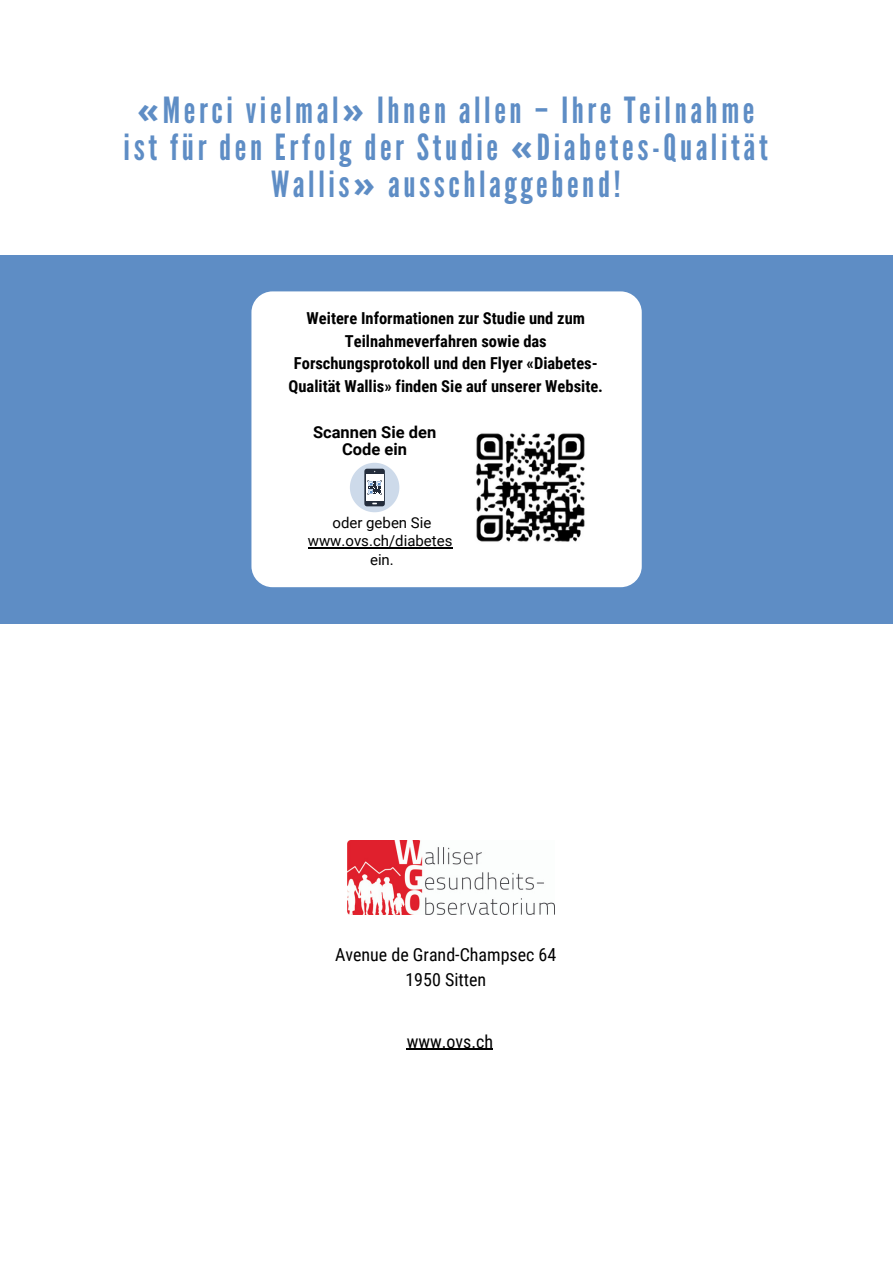
<style>
.page{position:relative;width:893px;height:1264px;background:#fff}
.page>*{position:absolute;margin:0;border:0;box-sizing:border-box;transform-origin:0 0}
.t1{font:36px/37px "League Gothic";letter-spacing:.1em;color:#5e8dc5;text-align:center}
.t2{font:18px/24.8px "Roboto Condensed";color:#000;text-align:center}
.t3{font:700 16.5px/22.5px "Roboto Condensed";color:#000;text-align:center}
.t4{font:700 16.5px/17.2px "Roboto";color:#000;text-align:center}
.t5{font:15px/18.6px "Roboto";color:#000;text-align:center}
.s1{font-family:"Noto Sans";font-weight:700}
</style>
<div class="page">
<div style="left:0;top:255px;width:892px;height:369px;background:#5e8dc5"></div>
<div style="left:251px;top:291px;width:390px;height:296px;background:#fff;border-radius:21px"></div>
<svg style="left:350px;top:463px;width:49px;height:49px"></svg>
<img style="left:476px;top:433px;width:109px;height:109px">
<hr style="left:308px;top:547px;width:144px;height:2px;background:#000">
<img style="left:347px;top:840px;width:207px;height:74px">
<hr style="left:406px;top:1048px;width:87px;height:2px;background:#000">
<h1 class="t1" style="left:124px;top:92px;width:645px"><span class="s1">«</span>Merci vielmal<span class="s1">»</span> Ihnen allen – Ihre Teilnahme ist für den Erfolg der Studie <span class="s1">«</span>Diabetes-Qualität<br>Wallis<span class="s1">»</span> ausschlaggebend!</h1>
<p class="t3" style="left:288px;top:307px;width:316px">Weitere Informationen zur Studie und zum Teilnahmeverfahren sowie das Forschungsprotokoll und den Flyer «Diabetes-Qualität Wallis» finden Sie auf unserer Website.</p>
<p class="t4" style="left:313px;top:423px;width:125px">Scannen Sie den<br>Code ein</p>
<p class="t5" style="left:308px;top:513px;width:146px">oder geben Sie www.ovs.ch/diabetes ein.</p>
<p class="t2" style="left:335px;top:942px;width:223px">Avenue de Grand-Champsec 64<br>1950 Sitten</p>
<p class="t2" style="left:406px;top:1029px;width:88px">www.ovs.ch</p>
</div>
